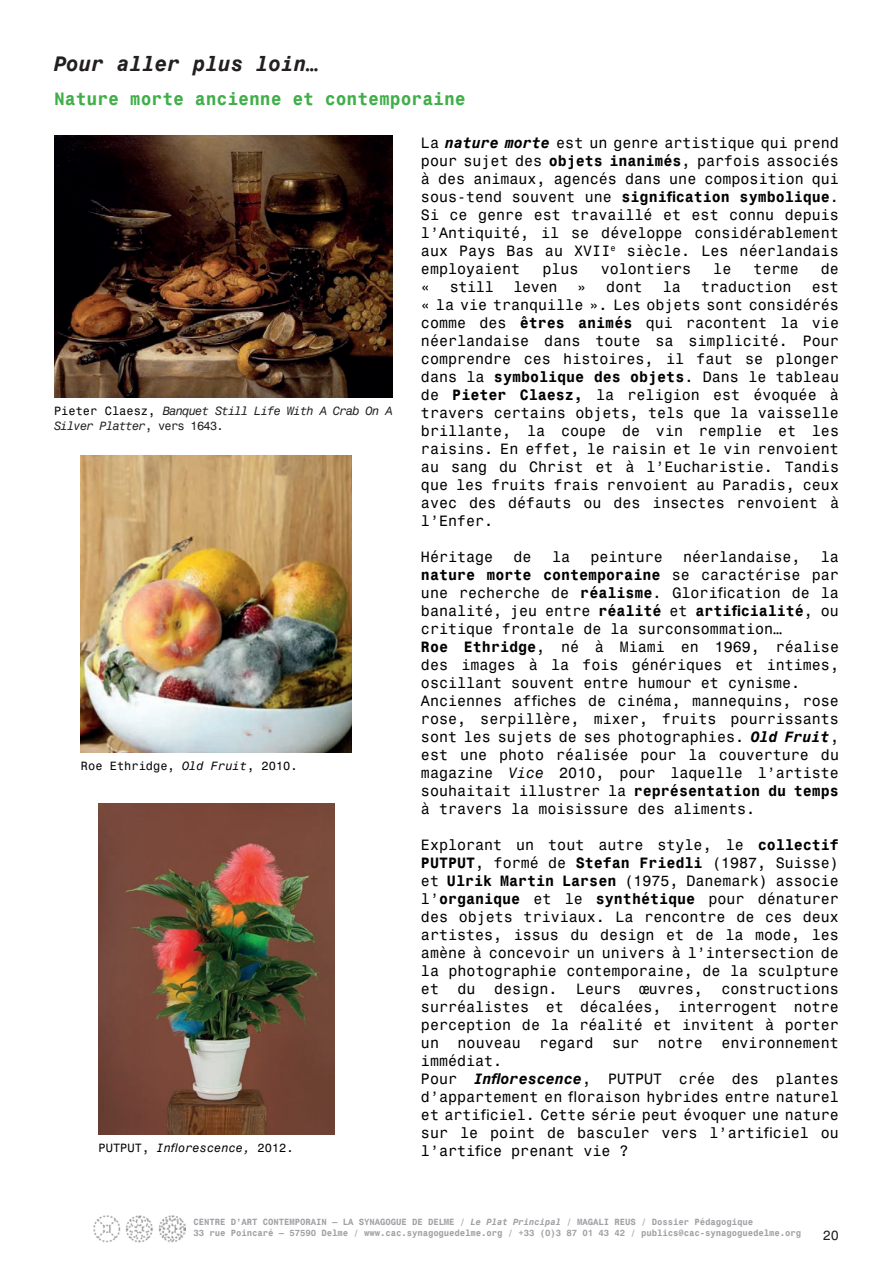
<style>
.page{position:relative;width:893px;height:1263px;background:#fff}
.page>*{position:absolute;margin:0;border:0;box-sizing:border-box;transform-origin:0 0}
.t1{font:italic 700 21px "Monospace 821 BT";color:#231f20}
.t2{font:700 18px "Monospace 821 BT";color:#40ae49}
.t3{font:15px/18px "Monospace 821 BT";color:#000001;text-align:justify}
.t4{font:13.5px "Monospace 821 BT";color:#231f20}
.t5{font:italic 12px/14.4px "Monospace 821 BT";letter-spacing:-.06em;color:#231f20}
.t6{font:12px "Monospace 821 BT";color:#000001}
.t7{font:italic 12px "Monospace 821 BT";color:#000001}
.t8{font:700 9px/10.8px "Monospace 821 BT";letter-spacing:-.01em;color:#a0a1a5}
.s1{font-style:normal;color:#000001}
.s2{font-style:normal}
.s3{font-style:italic}
.s4{font-weight:700;font-style:italic}
.s5{font-weight:700}
</style>
<div class="page">
<img style="left:93px;top:1215px;width:92px;height:27px">
<img style="left:54px;top:135px;width:339px;height:262px">
<img style="left:81px;top:455px;width:271px;height:298px">
<img style="left:98px;top:804px;width:236px;height:330px">
<h1 class="t1" style="left:54px;top:51px;width:267px">Pour aller plus loin…</h1>
<p class="t2" style="left:54px;top:88px;width:413px">Nature morte ancienne et contemporaine</p>
<p class="t5" style="left:54px;top:404px;width:340px"><span class="s1">Pieter Claesz,</span> Banquet Still Life With A Crab On A<br>Silver Platter<span class="s2">, vers 1643.</span></p>
<p class="t6" style="left:81px;top:759px;width:218px">Roe Ethridge, <span class="s3">Old Fruit</span>, 2010.</p>
<p class="t7" style="left:99px;top:1141px;width:197px"><span class="s2">PUTPUT,</span> Inflorescence, <span class="s2">2012.</span></p>
<p class="t3" style="left:421px;top:133px;width:420px">La <span class="s4">nature morte</span> est un genre artistique qui prend pour sujet des <span class="s5">objets inanimés</span>, parfois associés à des animaux, agencés dans une composition qui sous-tend souvent une <span class="s5">signification symbolique</span>.<br>Si ce genre est travaillé et est connu depuis l’Antiquité, il se développe considérablement aux Pays Bas au XVII<sup>e</sup> siècle. Les néerlandais employaient</p>
<p class="t3" style="left:542px;top:259px;width:38px">plus</p>
<p class="t3" style="left:601px;top:259px;width:92px">volontiers</p>
<p class="t3" style="left:713px;top:259px;width:20px">le</p>
<p class="t3" style="left:753px;top:259px;width:47px">terme</p>
<p class="t3" style="left:821px;top:259px;width:20px">de</p>
<p class="t3" style="left:421px;top:277px;width:11px">«</p>
<p class="t3" style="left:450px;top:277px;width:45px">still</p>
<p class="t3" style="left:513px;top:277px;width:45px">leven</p>
<p class="t3" style="left:577px;top:277px;width:67px">» dont</p>
<p class="t3" style="left:663px;top:277px;width:20px">la</p>
<p class="t3" style="left:701px;top:277px;width:92px">traduction</p>
<p class="t3" style="left:421px;top:277px;width:420px;text-indent:391px">est « la vie tranquille ». Les objets sont considérés comme des <span class="s5">êtres animés</span> qui racontent la vie néerlandaise dans toute sa simplicité. Pour comprendre ces histoires, il faut se plonger dans la <span class="s5">symbolique des objets</span>. Dans le tableau de <span class="s5">Pieter Claesz,</span> la religion est évoquée à travers certains objets, tels que la vaisselle brillante, la coupe de vin remplie et les raisins. En effet, le raisin et le vin renvoient au sang du Christ et à l’Eucharistie. Tandis que les fruits frais renvoient au Paradis, ceux avec des défauts ou des insectes renvoient à l’Enfer.</p>
<p class="t3" style="left:421px;top:547px;width:74px">Héritage</p>
<p class="t3" style="left:514px;top:547px;width:20px">de</p>
<p class="t3" style="left:552px;top:547px;width:20px">la</p>
<p class="t3" style="left:590px;top:547px;width:74px">peinture</p>
<p class="t3" style="left:683px;top:547px;width:119px">néerlandaise,</p>
<p class="t3" style="left:421px;top:547px;width:420px;text-align:left;text-indent:400px">la <span class="s5">nature morte contemporaine</span> se caractérise par une recherche de <span class="s5">réalisme</span>. Glorification de la banalité, jeu entre <span class="s5">réalité</span> et <span class="s5">artificialité</span>, ou critique frontale de la surconsommation…<br><span class="s5">Roe Ethridge</span>, né à Miami en 1969, réalise des images à la fois génériques et intimes, oscillant souvent entre humour et cynisme.<br>Anciennes affiches de cinéma, mannequins, rose rose, serpillère, mixer, fruits pourrissants sont les sujets de ses photographies. <span class="s4">Old Fruit</span>, est une photo réalisée pour la couverture du magazine <span class="s3">Vice</span> 2010, pour laquelle l’artiste souhaitait illustrer la <span class="s5">représentation du temps </span>à travers la moisissure des aliments.</p>
<p class="t3" style="left:421px;top:835px;width:420px;text-align:left">Explorant un tout autre style, le <span class="s5">collectif PUTPUT</span>, formé de <span class="s5">Stefan Friedli</span> (1987, Suisse) et <span class="s5">Ulrik Martin Larsen</span> (1975, Danemark) associe l’<span class="s5">organique</span> et le <span class="s5">synthétique</span> pour dénaturer des objets triviaux. La rencontre de ces deux artistes, issus du design et de la mode, les amène à concevoir un univers à l’intersection de la photographie contemporaine, de la sculpture et du design. Leurs œuvres, constructions surréalistes et décalées, interrogent notre perception de la réalité et invitent à porter un nouveau regard sur notre environnement immédiat.<br>Pour <span class="s4">Inflorescence</span>, PUTPUT crée des plantes d’appartement en floraison hybrides entre naturel et artificiel. Cette série peut évoquer une nature sur le point de basculer vers l’artificiel ou l’artifice prenant vie ?</p>
<p class="t8" style="left:194px;top:1216px;width:609px">CENTRE D’ART CONTEMPORAIN – LA SYNAGOGUE DE DELME / <span class="s3">Le Plat Principal</span> / MAGALI REUS / Dossier Pédagogique<br>33 rue Poincaré – 57590 Delme / www.cac.synagoguedelme.org / +33 (0)3 87 01 43 42 / publics@cac-synagoguedelme.org</p>
<p class="t4" style="left:823px;top:1227px;width:18px">20</p>
</div>
